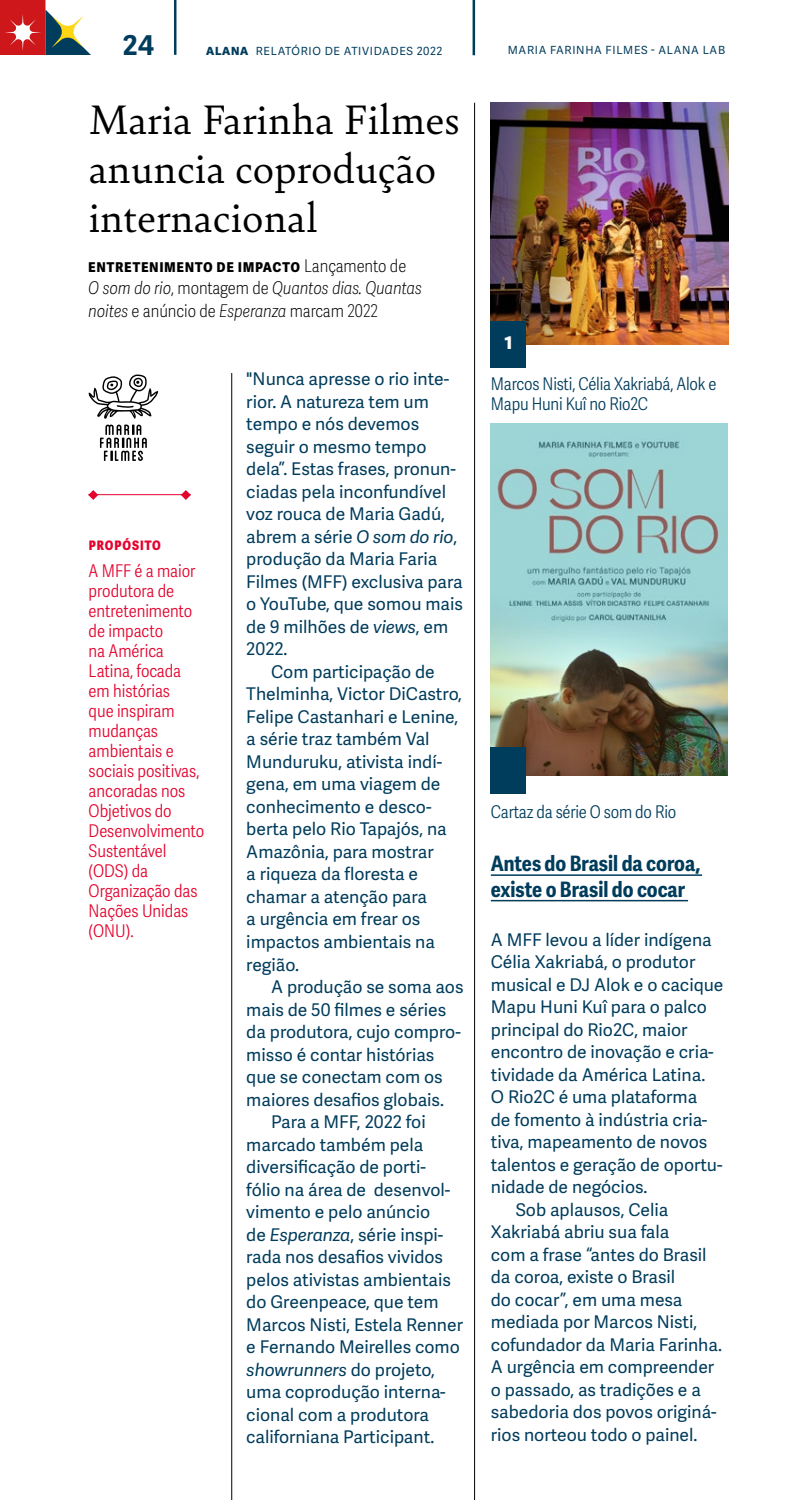
<style>
.page{position:relative;width:798px;height:1500px;background:#fff}
.page>*{position:absolute;margin:0;border:0;box-sizing:border-box;transform-origin:0 0}
.t1{font:43.75px/48.8px "Bely";color:#000}
.t2{font:700 27.38px "Adelle Sans";color:#003c5c}
.t3{font:700 21.25px/25.5px "Adelle Sans Cnd";color:#003c5c}
.t4{font:17.5px "Adelle Sans";color:#003c5c}
.t5{font:300 17.5px/20px "Adelle Sans Cnd";color:#e4032e}
.t6{font:100 17.5px/22.5px "Adelle Sans Cnd";color:#000}
.t7{font:300 17.5px/20px "Adelle Sans Cnd";letter-spacing:-.01em;color:#003c5c}
.t8{font:italic 17.5px "Adelle Sans";letter-spacing:-.01em;color:#003c5c}
.t9{font:800 17.5px "Adelle Sans";color:#fff}
.t10{font:800 13px "Adelle Sans Cnd";letter-spacing:.07em;color:#e4032e}
.t11{font:11.25px "Adelle Sans";letter-spacing:.06em;color:#003c5c}
.s1{font-weight:800}
.s2{font-weight:700}
.s3{font-style:italic}
.s4{font-style:normal}
</style>
<div class="page">
<svg style="left:100px;top:425px;width:47px;height:36px"></svg>
<svg style="left:88px;top:375px;width:71px;height:44px"></svg>
<hr style="left:88px;top:494px;width:103px;height:1px;background:#e4032e">
<svg style="left:88px;top:490px;width:10px;height:10px"></svg>
<svg style="left:181px;top:490px;width:10px;height:10px"></svg>
<hr style="left:231px;top:373px;width:1px;height:1127px;background:#000">
<hr style="left:474px;top:103px;width:1px;height:1397px;background:#000">
<hr style="left:490px;top:874px;width:211px;height:2px;background:#003c5c">
<hr style="left:490px;top:900px;width:197px;height:1px;background:#003c5c">
<img style="left:490px;top:103px;width:237px;height:241px">
<img style="left:490px;top:423px;width:236px;height:353px">
<div style="left:490px;top:321px;width:35px;height:47px;background:#003c5c"></div>
<div style="left:490px;top:747px;width:35px;height:47px;background:#003c5c"></div>
<hr style="left:174px;top:0;width:2px;height:55px;background:#003c5c">
<hr style="left:472px;top:0;width:3px;height:55px;background:#003c5c">
<svg style="left:0;top:0;width:91px;height:55px"></svg>
<h2 class="t2" style="left:123px;top:29px;width:33px">24</h2>
<p class="t11" style="left:206px;top:44px;width:237px"><span class="s1">ALANA</span> RELATÓRIO DE ATIVIDADES 2022</p>
<p class="t11" style="left:507px;top:44px;width:19px">Maria</p>
<p class="t11" style="left:550px;top:44px;width:15px">Farinha</p>
<p class="t11" style="left:605px;top:44px;width:15px">Filmes</p>
<p class="t11" style="left:651px;top:44px;width:25px">- Alana</p>
<p class="t11" style="left:702px;top:44px;width:13px">Lab</p>
<h1 class="t1" style="left:89px;top:93px;width:372px">Maria Farinha Filmes anuncia coprodução internacional</h1>
<h2 class="t6" style="left:88px;top:255px;width:335px"><span class="s2">entretenimento de impacto</span> Lançamento de<br><span class="s3">O som do rio</span>, montagem de <span class="s3">Quantos dias. Quantas noites</span> e anúncio de <span class="s3">Esperanza</span> marcam 2022</h2>
<p class="t10" style="left:89px;top:537px;width:74px">PROPÓSITO</p>
<p class="t5" style="left:89px;top:561px;width:117px">A MFF é a maior produtora de entretenimento de impacto<br>na América<br>Latina, focada em histórias<br>que inspiram mudanças ambientais e sociais positivas, ancoradas nos<br>Objetivos do<br>Desenvolvimento<br>Sustentável (ODS) da<br>Organização das<br>Nações Unidas (ONU).</p>
<p class="t4" style="left:246px;top:369px;width:204px">"Nunca apresse o rio inte-</p>
<p class="t4" style="left:246px;top:392px;width:184px">rior. A natureza tem um</p>
<p class="t4" style="left:246px;top:414px;width:174px">tempo e nós devemos</p>
<p class="t4" style="left:246px;top:437px;width:182px">seguir o mesmo tempo</p>
<p class="t4" style="left:246px;top:459px;width:211px">dela”. Estas frases, pronun-</p>
<p class="t4" style="left:246px;top:482px;width:201px">ciadas pela inconfundível</p>
<p class="t4" style="left:246px;top:504px;width:200px">voz rouca de Maria Gadú,</p>
<p class="t4" style="left:246px;top:527px;width:212px">abrem a série <span class="s3">O som do rio</span>,</p>
<p class="t4" style="left:246px;top:549px;width:192px">produção da Maria Faria</p>
<p class="t4" style="left:246px;top:572px;width:218px">Filmes (MFF) exclusiva para</p>
<p class="t4" style="left:246px;top:594px;width:218px">o youTube, que somou mais</p>
<p class="t4" style="left:246px;top:617px;width:203px">de 9 milhões de <span class="s3">views</span>, em</p>
<p class="t4" style="left:246px;top:639px;width:43px">2022.</p>
<p class="t4" style="left:271px;top:662px;width:165px">Com participação de</p>
<p class="t4" style="left:246px;top:684px;width:217px">Thelminha, Victor DiCastro,</p>
<p class="t4" style="left:246px;top:707px;width:213px">Felipe Castanhari e Lenine,</p>
<p class="t4" style="left:246px;top:729px;width:185px">a série traz também Val</p>
<p class="t4" style="left:246px;top:752px;width:197px">Munduruku, ativista indí-</p>
<p class="t4" style="left:246px;top:774px;width:195px">gena, em uma viagem de</p>
<p class="t4" style="left:246px;top:797px;width:187px">conhecimento e desco-</p>
<p class="t4" style="left:246px;top:819px;width:202px">berta pelo Rio Tapajós, na</p>
<p class="t4" style="left:246px;top:842px;width:189px">Amazônia, para mostrar</p>
<p class="t4" style="left:246px;top:864px;width:173px">a riqueza da floresta e</p>
<p class="t4" style="left:246px;top:887px;width:182px">chamar a atenção para</p>
<p class="t4" style="left:246px;top:909px;width:176px">a urgência em frear os</p>
<p class="t4" style="left:246px;top:932px;width:190px">impactos ambientais na</p>
<p class="t4" style="left:246px;top:954px;width:54px">região.</p>
<p class="t4" style="left:271px;top:977px;width:194px">A produção se soma aos</p>
<p class="t4" style="left:246px;top:999px;width:201px">mais de 50 filmes e séries</p>
<p class="t4" style="left:246px;top:1022px;width:216px">da produtora, cujo compro-</p>
<p class="t4" style="left:246px;top:1044px;width:189px">misso é contar histórias</p>
<p class="t4" style="left:246px;top:1067px;width:198px">que se conectam com os</p>
<p class="t4" style="left:246px;top:1089px;width:199px">maiores desafios globais.</p>
<p class="t4" style="left:271px;top:1112px;width:156px">Para a MFF, 2022 foi</p>
<p class="t4" style="left:246px;top:1134px;width:178px">marcado também pela</p>
<p class="t4" style="left:246px;top:1157px;width:181px">diversificação de porti-</p>
<p class="t4" style="left:246px;top:1179px;width:205px">fólio na área de desenvol-</p>
<p class="t4" style="left:246px;top:1202px;width:185px">vimento e pelo anúncio</p>
<p class="t4" style="left:246px;top:1224px;width:198px">de <span class="s3">Esperanza</span>, série inspi-</p>
<p class="t4" style="left:246px;top:1247px;width:198px">rada nos desafios vividos</p>
<p class="t4" style="left:246px;top:1269px;width:206px">pelos ativistas ambientais</p>
<p class="t4" style="left:246px;top:1292px;width:194px">do Greenpeace, que tem</p>
<p class="t4" style="left:246px;top:1314px;width:218px">Marcos Nisti, Estela Renner</p>
<p class="t4" style="left:246px;top:1337px;width:215px">e Fernando Meirelles como</p>
<p class="t8" style="left:246px;top:1359px;width:190px">showrunners <span class="s4">do projeto,</span></p>
<p class="t4" style="left:246px;top:1382px;width:201px">uma coprodução interna-</p>
<p class="t4" style="left:246px;top:1404px;width:184px">cional com a produtora</p>
<p class="t4" style="left:246px;top:1427px;width:189px">californiana Participant.</p>
<p class="t9" style="left:504px;top:332px;width:10px">1</p>
<p class="t7" style="left:490px;top:375px;width:227px">Marcos Nisti, Célia Xakriabá, Alok e<br>Mapu Huni Kuî no Rio2C</p>
<p class="t7" style="left:490px;top:803px;width:187px">Cartaz da série O som do Rio</p>
<p class="t3" style="left:490px;top:852px;width:211px">Antes do Brasil da coroa, existe o Brasil do cocar</p>
<p class="t4" style="left:490px;top:929px;width:222px">A MFF levou a líder indígena</p>
<p class="t4" style="left:490px;top:952px;width:206px">Célia Xakriabá, o produtor</p>
<p class="t4" style="left:490px;top:974px;width:234px">musical e DJ Alok e o cacique</p>
<p class="t4" style="left:490px;top:997px;width:218px">Mapu Huni Kuî para o palco</p>
<p class="t4" style="left:490px;top:1019px;width:198px">principal do Rio2C, maior</p>
<p class="t4" style="left:490px;top:1042px;width:224px">encontro de inovação e cria-</p>
<p class="t4" style="left:490px;top:1064px;width:216px">tividade da América Latina.</p>
<p class="t4" style="left:490px;top:1087px;width:208px">O Rio2C é uma plataforma</p>
<p class="t4" style="left:490px;top:1109px;width:218px">de fomento à indústria cria-</p>
<p class="t4" style="left:490px;top:1132px;width:218px">tiva, mapeamento de novos</p>
<p class="t4" style="left:490px;top:1154px;width:233px">talentos e geração de oportu-</p>
<p class="t4" style="left:490px;top:1177px;width:158px">nidade de negócios.</p>
<p class="t4" style="left:515px;top:1199px;width:154px">Sob aplausos, Celia</p>
<p class="t4" style="left:490px;top:1222px;width:180px">Xakriabá abriu sua fala</p>
<p class="t4" style="left:490px;top:1244px;width:217px">com a frase “antes do Brasil</p>
<p class="t4" style="left:490px;top:1267px;width:186px">da coroa, existe o Brasil</p>
<p class="t4" style="left:490px;top:1289px;width:193px">do cocar”, em uma mesa</p>
<p class="t4" style="left:490px;top:1312px;width:208px">mediada por Marcos Nisti,</p>
<p class="t4" style="left:490px;top:1334px;width:232px">cofundador da Maria Farinha.</p>
<p class="t4" style="left:490px;top:1357px;width:225px">A urgência em compreender</p>
<p class="t4" style="left:490px;top:1379px;width:211px">o passado, as tradições e a</p>
<p class="t4" style="left:490px;top:1402px;width:227px">sabedoria dos povos originá-</p>
<p class="t4" style="left:490px;top:1424px;width:208px">rios norteou todo o painel.</p>
</div>
